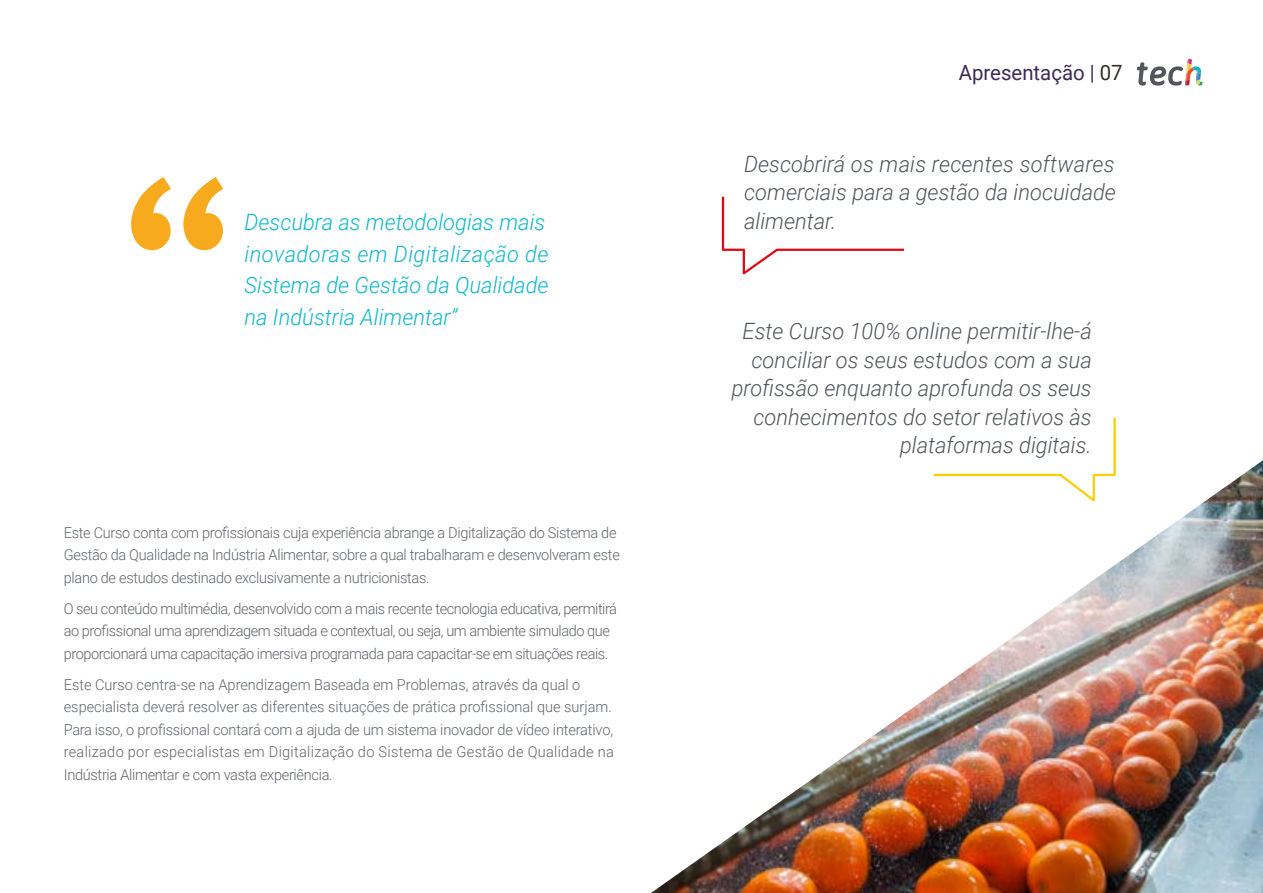
<style>
.page{position:relative;width:1263px;height:893px;background:#fff}
.page>*{position:absolute;margin:0;border:0;box-sizing:border-box;transform-origin:0 0}
.t1{font:italic 300 22.5px/28.5px "Roboto";color:#52555b;text-align:right}
.t2{font:italic 300 22.5px/31.5px "Roboto";color:#0fb6cf}
.t3{font:21px "Roboto";color:#3d2b56}
.t4{font:300 15px/22.5px "Roboto";letter-spacing:-.02em;color:#61646a}
.t5{font:300 15px/22.5px "Roboto";color:#61646a}
.s1{color:#312e20}
</style>
<div class="page">
<svg style="left:131px;top:177px;width:92px;height:73px"></svg>
<svg style="left:1113px;top:417px;width:3px;height:43px"></svg>
<svg style="left:721px;top:196px;width:183px;height:79px"></svg>
<svg style="left:1137px;top:59px;width:65px;height:27px"></svg>
<img style="left:651px;top:460px;width:612px;height:433px">
<h1 class="t2" style="left:244px;top:205px;width:306px">Descubra as metodologias mais inovadoras em Digitalização de<br>Sistema de Gestão da Qualidade na Indústria Alimentar”</h1>
<p class="t4" style="left:64px;top:521px;width:558px">Este Curso conta com profissionais cuja experiência abrange a Digitalização do Sistema de<br>Gestão da Qualidade na Indústria Alimentar, sobre a qual trabalharam e desenvolveram este plano de estudos destinado exclusivamente a nutricionistas.</p>
<p class="t4" style="left:64px;top:597px;width:555px">O seu conteúdo multimédia, desenvolvido com a mais recente tecnologia educativa, permitirá ao profissional uma aprendizagem situada e contextual, ou seja, um ambiente simulado que proporcionará uma capacitação imersiva programada para capacitar-se em situações reais.</p>
<p class="t5" style="left:64px;top:673px;width:552px">Este Curso centra-se na Aprendizagem Baseada em Problemas, através da qual o especialista deverá resolver as diferentes situações de prática profissional que surjam.<br>Para isso, o profissional contará com a ajuda de um sistema inovador de vídeo interativo, realizado por especialistas em Digitalização do Sistema de Gestão de Qualidade na Indústria Alimentar e com vasta experiência.</p>
<h2 class="t3" style="left:959px;top:57px;width:165px">Apresentação | <span class="s1">07</span></h2>
<h1 class="t1" style="left:744px;top:149px;width:373px;text-align:justify">Descobrirá os mais recentes softwares comerciais para a gestão da inocuidade alimentar.</h1>
<h1 class="t1" style="left:732px;top:316px;width:362px">Este Curso 100% online permitir-lhe-á conciliar os seus estudos com a sua profissão enquanto aprofunda os seus conhecimentos do setor relativos às plataformas digitais.</h1>
</div>
